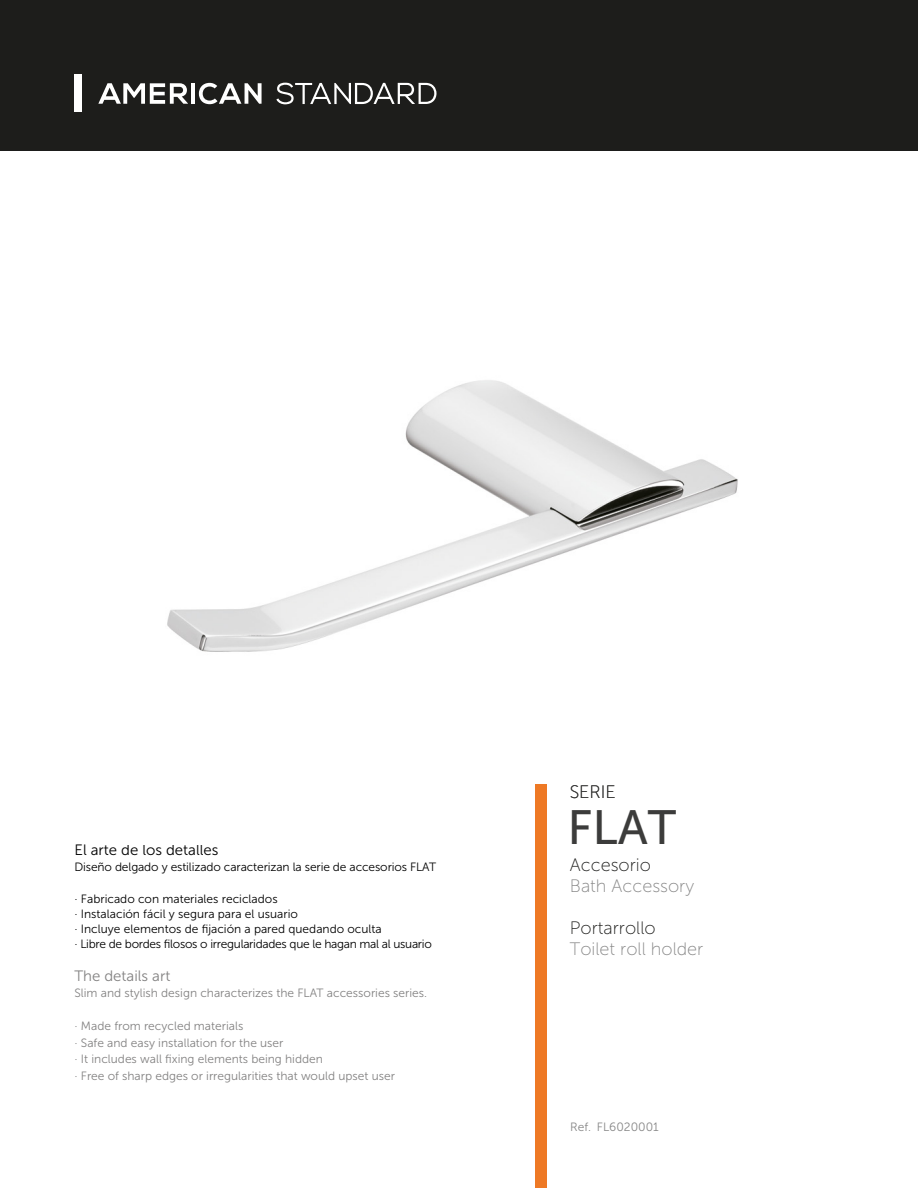
<style>
.page{position:relative;width:918px;height:1188px;background:#fff}
.page>*{position:absolute;margin:0;border:0;box-sizing:border-box;transform-origin:0 0}
.t1{font:48px "Museo Sans 500";color:#3c3c3b}
.t2{font:18px "Museo Sans 100";color:#868686}
.t3{font:18px "Museo Sans 100";color:#1d1d1b}
.t4{font:15px "Museo Sans 300";color:#000}
.t5{font:15px "Museo Sans 300";color:#838282}
.t6{font:12px/15px "Museo Sans 300";letter-spacing:-.005em;color:#000}
.t7{font:12px/16.5px "Museo Sans 300";color:#838282}
.t8{font:12px "Museo Sans 300";color:#868686}
</style>
<div class="page">
<img style="left:167px;top:380px;width:571px;height:464px">
<div style="left:536px;top:785px;width:11px;height:403px;background:#ee7925"></div>
<div style="left:0;top:0;width:918px;height:150px;background:#1d1d1b"></div>
<svg style="left:98px;top:83px;width:90px;height:21px"></svg>
<hr style="left:191px;top:83px;width:4px;height:21px;background:#fff">
<svg style="left:199px;top:83px;width:63px;height:21px"></svg>
<svg style="left:276px;top:83px;width:161px;height:21px"></svg>
<div style="left:74px;top:75px;width:8px;height:37px;background:#fff"></div>
<p class="t4" style="left:74px;top:842px;width:145px">El arte de los detalles</p>
<p class="t6" style="left:74px;top:860px;width:363px">Diseño delgado y estilizado caracterizan la serie de accesorios FLAT</p>
<p class="t6" style="left:74px;top:891px;width:359px">· Fabricado con materiales reciclados<br>· Instalación fácil y segura para el usuario<br>· Incluye elementos de fijación a pared quedando oculta<br>· Libre de bordes filosos o irregularidades que le hagan mal al usuario</p>
<p class="t5" style="left:74px;top:968px;width:98px">The details art</p>
<p class="t7" style="left:74px;top:985px;width:354px">Slim and stylish design characterizes the FLAT accessories series.</p>
<p class="t7" style="left:74px;top:1018px;width:322px">· Made from recycled materials<br>· Safe and easy installation for the user<br>· It includes wall fixing elements being hidden<br>· Free of sharp edges or irregularities that would upset user</p>
<h2 class="t3" style="left:570px;top:782px;width:48px">SERIE</h2>
<h1 class="t1" style="left:567px;top:802px;width:111px">FLAT</h1>
<h2 class="t3" style="left:570px;top:855px;width:83px">Accesorio</h2>
<h2 class="t2" style="left:570px;top:876px;width:126px">Bath Accessory</h2>
<h2 class="t3" style="left:570px;top:918px;width:87px">Portarrollo</h2>
<h2 class="t2" style="left:570px;top:939px;width:135px">Toilet roll holder</h2>
<p class="t8" style="left:570px;top:1120px;width:90px">Ref. FL6020001</p>
</div>
